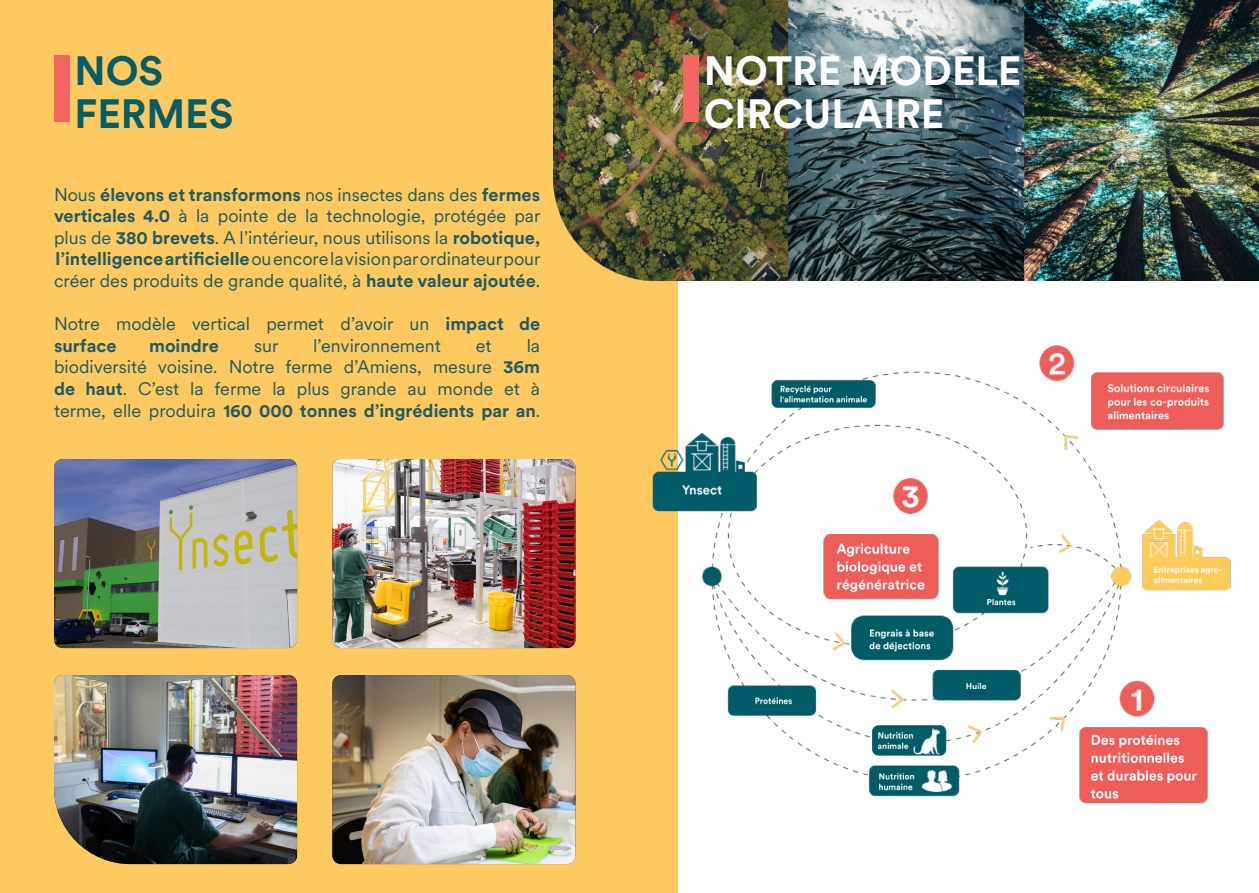
<style>
.page{position:relative;width:1259px;height:893px;background:#fff}
.page>*{position:absolute;margin:0;border:0;box-sizing:border-box;transform-origin:0 0}
.t1{font:700 40.5px "Circular XX";color:#fff}
.t2{font:700 40.5px "Circular XX";color:#065d66}
.t3{font:18px/21.6px "Circular XX";color:#205b64;text-align:justify}
.t4{font:700 18px "Circular XX";color:#205b64}
.s1{font-weight:700}
</style>
<div class="page">
<div style="left:0;top:0;width:678px;height:893px;background:#fec960"></div>
<div style="left:54px;top:55px;width:16px;height:66px;background:#f16660"></div>
<img style="left:554px;top:0;width:705px;height:272px">
<div style="left:683px;top:55px;width:16px;height:66px;background:#f16660"></div>
<img style="left:54px;top:459px;width:243px;height:189px">
<img style="left:54px;top:675px;width:243px;height:189px">
<img style="left:332px;top:459px;width:222px;height:189px">
<img style="left:332px;top:675px;width:222px;height:189px">
<img style="left:554px;top:272px;width:705px;height:593px">
<p class="t2" style="left:74px;top:42px;width:90px">NOS</p>
<p class="t2" style="left:74px;top:86px;width:160px">FERMES</p>
<p class="t3" style="left:54px;top:183px;width:488px">Nous <span class="s1">élevons et transformons</span> nos insectes dans des <span class="s1">fermes verticales 4.0</span> à la pointe de la technologie, protégée par plus de <span class="s1">380 brevets</span>. A l’intérieur, nous utilisons la <span class="s1">robotique,</span></p>
<p class="t3" style="left:54px;top:248px;width:488px"><span class="s1">l’intelligence artificielle</span> ou encore la vision par ordinateur pour créer des produits de grande qualité, à <span class="s1">haute valeur ajoutée</span>.</p>
<p class="t3" style="left:54px;top:312px;width:487px">Notre modèle vertical permet d’avoir un <span class="s1">impact de</span></p>
<p class="t4" style="left:54px;top:333px;width:64px">surface</p>
<p class="t4" style="left:149px;top:333px;width:71px">moindre</p>
<p class="t3" style="left:254px;top:334px;width:26px">sur</p>
<p class="t3" style="left:313px;top:334px;width:129px">l’environnement</p>
<p class="t3" style="left:476px;top:334px;width:17px">et</p>
<p class="t3" style="left:527px;top:334px;width:15px">la</p>
<p class="t3" style="left:54px;top:356px;width:488px">biodiversité voisine. Notre ferme d’Amiens, mesure <span class="s1">36m de haut</span>. C’est la ferme la plus grande au monde et à terme, elle produira <span class="s1">160 000 tonnes d’ingrédients par an</span>.</p>
<p class="t1" style="left:704px;top:42px;width:319px">NOTRE MODÈLE</p>
<p class="t1" style="left:704px;top:86px;width:242px">CIRCULAIRE</p>
</div>
